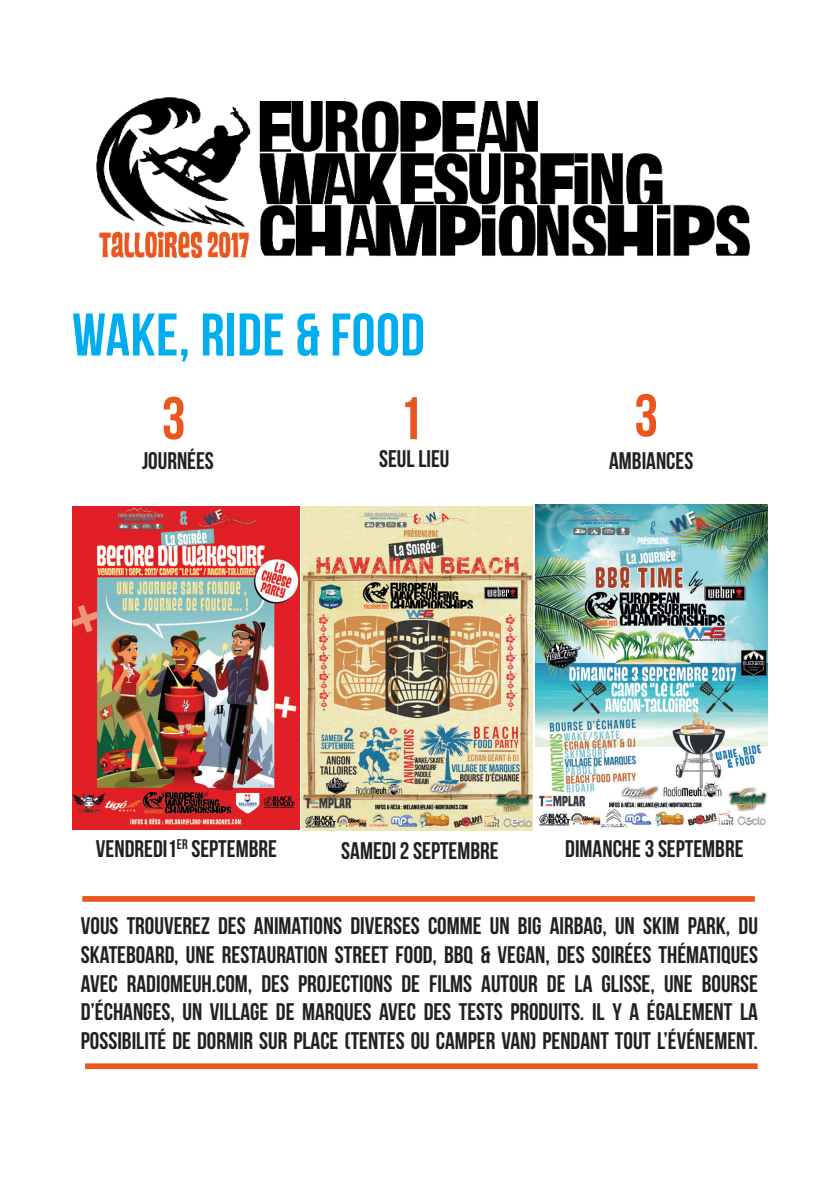
<style>
.page{position:relative;width:840px;height:1191px;background:#fff}
.page>*{position:absolute;margin:0;border:0;box-sizing:border-box;transform-origin:0 0}
.t1{font:60px "Bebas Neue";letter-spacing:.01em;color:#00aeef}
.t2{font:60px "Bebas Neue";color:#ea561e}
.t3{font:24px/28.8px "Bebas Neue";color:#231f20;text-align:justify}
</style>
<div class="page">
<img style="left:72px;top:506px;width:228px;height:323px">
<img style="left:301px;top:506px;width:230px;height:325px">
<img style="left:535px;top:505px;width:232px;height:323px">
<img style="left:96px;top:98px;width:652px;height:159px">
<svg style="left:82px;top:896px;width:672px;height:5px;background:#ea5821"></svg>
<svg style="left:85px;top:1063px;width:672px;height:6px;background:#eb602c"></svg>
<p class="t1" style="left:72px;top:302px;width:354px">WAKE, RIDE &amp; FOOD</p>
<p class="t2" style="left:162px;top:385px;width:25px">3</p>
<p class="t2" style="left:398px;top:385px;width:25px">1</p>
<p class="t2" style="left:634px;top:383px;width:25px">3</p>
<p class="t3" style="left:142px;top:446px;width:73px">JOURNÉES</p>
<p class="t3" style="left:379px;top:444px;width:72px">SEUL LIEU</p>
<p class="t3" style="left:608px;top:446px;width:86px">AMBIANCES</p>
<p class="t3" style="left:96px;top:834px;width:182px">VENDREDI1<sup>ER</sup> SEPTEMBRE</p>
<p class="t3" style="left:341px;top:835px;width:159px">SAMEDI 2 SEPTEMBRE</p>
<p class="t3" style="left:565px;top:834px;width:180px">DIMANCHE 3 SEPTEMBRE</p>
<p class="t3" style="left:81px;top:911px;width:678px">VOUS TROUVEREZ DES ANIMATIONS DIVERSES COMME UN BIG AIRBAG, UN SKIM PARK, DU SKATEBOARD, UNE RESTAURATION STREET FOOD, BBQ &amp; VEGAN, DES SOIRÉES THÉMATIQUES AVEC RADIOMEUH.COM, DES PROJECTIONS DE FILMS AUTOUR DE LA GLISSE, UNE BOURSE D’ÉCHANGES, UN VILLAGE DE MARQUES AVEC DES TESTS PRODUITS. IL Y A ÉGALEMENT LA POSSIBILITÉ DE DORMIR SUR PLACE (TENTES OU CAMPER VAN) PENDANT TOUT L’ÉVÉNEMENT.</p>
</div>
